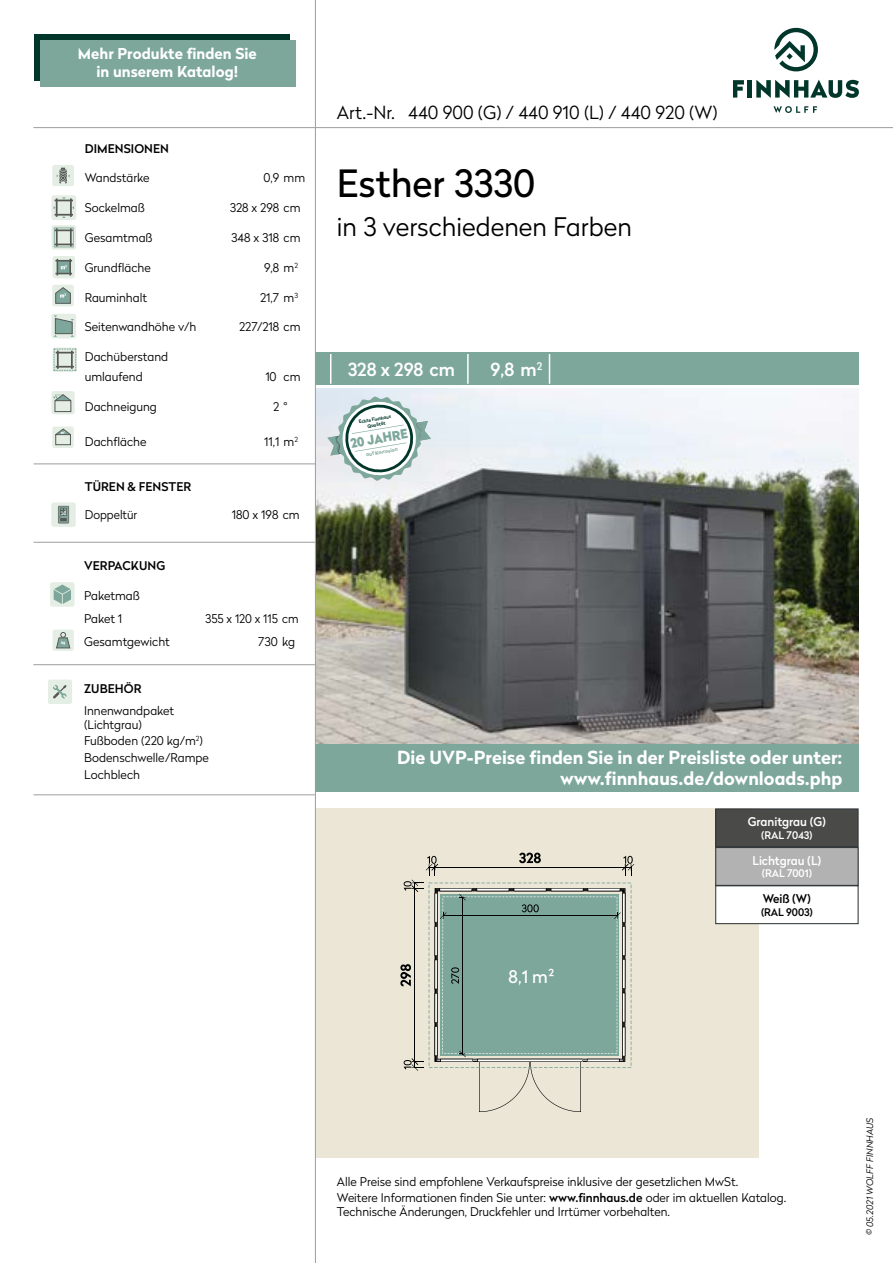
<style>
.page{position:relative;width:893px;height:1263px;background:#fff}
.page>*{position:absolute;margin:0;border:0;box-sizing:border-box;transform-origin:0 0}
.t1{font:37.5px "Radikal";color:#000}
.t2{font:300 25.5px "Radikal";color:#000}
.t3{font:700 18px/21.6px "Radikal";color:#fff;text-align:right}
.t4{font:300 18px "Radikal";color:#000}
.t5{font:500 18px "Radikal";color:#fff}
.t6{font:17.4px "Radikal";color:#fff}
.t7{font:700 15px/18px "Radikal";color:#fff;text-align:center}
.t8{font:900 12.9px "Radikal";color:#7ea79b;scale:.96 1}
.t9{font:300 12px/14.9px "Radikal";color:#000}
.t10{font:500 12px "Radikal";letter-spacing:.005em;color:#000}
.t11{font:500 12px "Radikal";letter-spacing:-.005em;color:#fff}
.t12{font:500 10.5px "Radikal";letter-spacing:-.005em;color:#fff}
.t13{font:500 10.5px "Radikal";letter-spacing:-.005em;color:#000}
.t14{font:italic 300 9px "Radikal";color:#000}
.t15{font:700 4.95px "Radikal";color:#7ea79b}
.t16{font:700 4.5px/5.4px "Radikal";color:#00372a;text-align:center}
.s1{font-weight:500}
</style>
<div class="page">
<div style="left:34px;top:34px;width:255px;height:46px;background:#00372a"></div>
<hr style="left:316px;top:127px;width:577px;height:1px;background:#9d9d9c">
<hr style="left:315px;top:0;width:1px;height:1263px;background:#9d9d9c">
<div style="left:40px;top:41px;width:255px;height:46px;background:#7ea79b"></div>
<div style="left:316px;top:808px;width:442px;height:350px;background:#ebe6d6"></div>
<div style="left:315px;top:352px;width:544px;height:32px;background:#7ea79b"></div>
<img style="left:316px;top:388px;width:543px;height:356px">
<svg style="left:400px;top:853px;width:234px;height:259px"></svg>
<hr style="left:330px;top:354px;width:1px;height:30px;background:#fff">
<hr style="left:467px;top:354px;width:2px;height:30px;background:#fff">
<hr style="left:549px;top:354px;width:1px;height:30px;background:#fff">
<div style="left:52px;top:502px;width:24px;height:25px;background:#e4eee4;border-radius:3px"></div>
<svg style="left:58px;top:506px;width:11px;height:17px"></svg>
<div style="left:52px;top:165px;width:22px;height:21px;background:#e4eee4;border-radius:2px"></div>
<svg style="left:57px;top:168px;width:13px;height:15px"></svg>
<div style="left:51px;top:195px;width:25px;height:25px;background:#e4eee4;border-radius:3px"></div>
<svg style="left:54px;top:197px;width:20px;height:21px"></svg>
<svg style="left:52px;top:225px;width:24px;height:25px"></svg>
<svg style="left:54px;top:227px;width:20px;height:20px"></svg>
<div style="left:53px;top:256px;width:22px;height:22px;background:#e4eee4;border-radius:2px"></div>
<svg style="left:55px;top:259px;width:17px;height:16px"></svg>
<div style="left:52px;top:285px;width:22px;height:21px;background:#e4eee4;border-radius:2px"></div>
<svg style="left:55px;top:287px;width:16px;height:17px"></svg>
<div style="left:51px;top:314px;width:25px;height:24px;background:#e4eee4;border-radius:3px"></div>
<svg style="left:54px;top:315px;width:20px;height:22px"></svg>
<svg style="left:53px;top:347px;width:24px;height:24px"></svg>
<svg style="left:54px;top:349px;width:23px;height:22px"></svg>
<svg style="left:51px;top:391px;width:24px;height:23px"></svg>
<svg style="left:53px;top:393px;width:19px;height:19px"></svg>
<div style="left:52px;top:426px;width:22px;height:22px;background:#e4eee4;border-radius:2px"></div>
<svg style="left:55px;top:428px;width:16px;height:17px"></svg>
<div style="left:48px;top:680px;width:24px;height:23px;background:#e4eee4;border-radius:3px"></div>
<svg style="left:53px;top:685px;width:14px;height:13px"></svg>
<div style="left:50px;top:582px;width:25px;height:25px;background:#e4eee4;border-radius:3px"></div>
<svg style="left:54px;top:584px;width:17px;height:20px"></svg>
<div style="left:53px;top:629px;width:21px;height:22px;background:#e4eee4;border-radius:2px"></div>
<svg style="left:56px;top:632px;width:15px;height:17px"></svg>
<hr style="left:34px;top:463px;width:282px;height:1px;background:#9d9d9c">
<hr style="left:34px;top:542px;width:282px;height:1px;background:#9d9d9c">
<hr style="left:33px;top:794px;width:282px;height:1px;background:#9d9d9c">
<hr style="left:33px;top:664px;width:282px;height:1px;background:#9d9d9c">
<svg style="left:327px;top:396px;width:104px;height:85px"></svg>
<hr style="left:33px;top:127px;width:282px;height:1px;background:#9d9d9c">
<div style="left:715px;top:809px;width:143px;height:38px;background:#4a4a49"></div>
<div style="left:715px;top:847px;width:143px;height:39px;background:#b3b2b2"></div>
<div style="left:715px;top:886px;width:144px;height:37px;background:#fff"></div>
<div style="left:715px;top:808px;width:144px;height:39px;border:1px solid #313639"></div>
<div style="left:715px;top:847px;width:144px;height:39px;border:1px solid #313639"></div>
<div style="left:715px;top:885px;width:144px;height:39px;border:1px solid #313639"></div>
<div style="left:316px;top:744px;width:543px;height:48px;background:#7ea79b"></div>
<svg style="left:774px;top:28px;width:44px;height:43px"></svg>
<svg style="left:773px;top:106px;width:44px;height:7px"></svg>
<svg style="left:733px;top:80px;width:11px;height:18px"></svg>
<hr style="left:748px;top:80px;width:4px;height:18px;background:#00372a">
<svg style="left:756px;top:80px;width:103px;height:18px"></svg>
<p class="t7" style="left:78px;top:44px;width:181px">Mehr Produkte finden Sie in unserem Katalog!</p>
<p class="t10" style="left:85px;top:140px;width:86px">DIMENSIONEN</p>
<p class="t9" style="left:85px;top:170px;width:66px">Wandstärke</p>
<p class="t9" style="left:264px;top:170px;width:43px">0,9 mm</p>
<p class="t9" style="left:85px;top:200px;width:62px">Sockelmaß</p>
<p class="t9" style="left:230px;top:200px;width:72px">328 x 298 cm</p>
<p class="t9" style="left:85px;top:230px;width:69px">Gesamtmaß</p>
<p class="t9" style="left:231px;top:230px;width:71px">348 x 318 cm</p>
<p class="t9" style="left:85px;top:259px;width:68px">Grundfläche</p>
<p class="t9" style="left:264px;top:259px;width:35px">9,8 m<sup>2</sup></p>
<p class="t9" style="left:85px;top:289px;width:64px">Rauminhalt</p>
<p class="t9" style="left:260px;top:289px;width:39px">21,7 m<sup>3</sup></p>
<p class="t9" style="left:85px;top:319px;width:113px">Seitenwandhöhe v/h</p>
<p class="t9" style="left:239px;top:319px;width:63px">227/218 cm</p>
<p class="t9" style="left:85px;top:346px;width:85px;line-height:19.5px">Dachüberstand umlaufend</p>
<p class="t9" style="left:265px;top:368px;width:37px">10 cm</p>
<p class="t9" style="left:85px;top:398px;width:74px">Dachneigung</p>
<p class="t9" style="left:273px;top:398px;width:16px">2 °</p>
<p class="t9" style="left:85px;top:434px;width:63px">Dachfläche</p>
<p class="t9" style="left:264px;top:434px;width:36px">11,1 m<sup>2</sup></p>
<p class="t10" style="left:85px;top:478px;width:108px">TÜREN &amp; FENSTER</p>
<p class="t9" style="left:85px;top:507px;width:54px">Doppeltür</p>
<p class="t9" style="left:232px;top:507px;width:69px">180 x 198 cm</p>
<p class="t10" style="left:84px;top:557px;width:83px">VERPACKUNG</p>
<p class="t9" style="left:84px;top:583px;width:57px;line-height:23.4px">Paketmaß<br>Paket 1</p>
<p class="t9" style="left:205px;top:611px;width:95px">355 x 120 x 115 cm</p>
<p class="t9" style="left:84px;top:634px;width:87px">Gesamtgewicht</p>
<p class="t9" style="left:258px;top:634px;width:39px">730 kg</p>
<p class="t10" style="left:84px;top:680px;width:59px">ZUBEHÖR</p>
<p class="t9" style="left:84px;top:702px;width:120px">Innenwandpaket (Lichtgrau)<br>Fußboden (220 kg/m<sup>2</sup>)</p>
<p class="t9" style="left:84px;top:748px;width:126px;line-height:17px">Bodenschwelle/Rampe<br>Lochblech</p>
<h3 class="t4" style="left:337px;top:100px;width:382px">Art.-Nr. 440 900 (G) / 440 910 (L) / 440 920 (W)</h3>
<h1 class="t1" style="left:337px;top:157px;width:200px">Esther 3330</h1>
<h2 class="t2" style="left:337px;top:209px;width:296px">in 3 verschiedenen Farben</h2>
<h3 class="t5" style="left:348px;top:356px;width:109px">328 x 298 cm</h3>
<h3 class="t5" style="left:491px;top:356px;width:53px">9,8 m<sup>2</sup></h3>
<p class="t16" style="left:359px;top:419px;width:34px;rotate:-9deg">Echte Finnhaus<br>Qualität</p>
<p class="t8" style="left:349px;top:434px;width:62px;rotate:-10deg">20 JAHRE</p>
<p class="t15" style="left:366px;top:451px;width:33px;rotate:-10deg">auf Korrosion</p>
<h3 class="t3" style="left:397px;top:745px;width:447px">Die UVP-Preise finden Sie in der Preisliste oder unter: www.finnhaus.de/downloads.php</h3>
<h3 class="t6" style="left:508px;top:964px;width:47px">8,1 m2</h3>
<p class="t11" style="left:748px;top:813px;width:80px">Granitgrau (G)</p>
<p class="t12" style="left:761px;top:827px;width:53px">(RAL 7043)</p>
<p class="t11" style="left:753px;top:852px;width:70px">Lichtgrau (L)</p>
<p class="t12" style="left:762px;top:866px;width:52px">(RAL 7001)</p>
<p class="t10" style="left:763px;top:890px;width:50px">Weiß (W)</p>
<p class="t13" style="left:761px;top:904px;width:53px">(RAL 9003)</p>
<p class="t9" style="left:337px;top:1174px;width:403px">Alle Preise sind empfohlene Verkaufspreise inklusive der gesetzlichen MwSt.</p>
<p class="t9" style="left:337px;top:1190px;width:451px;line-height:14.4px">Weitere Informationen finden Sie unter: <span class="s1">www.finnhaus.de</span> oder im aktuellen Katalog.<br>Technische Änderungen, Druckfehler und Irrtümer vorbehalten.</p>
<p class="t14" style="left:864px;top:1235px;width:119px;rotate:-90deg">© 05.2021 WOLFF FINNHAUS</p>
</div>
